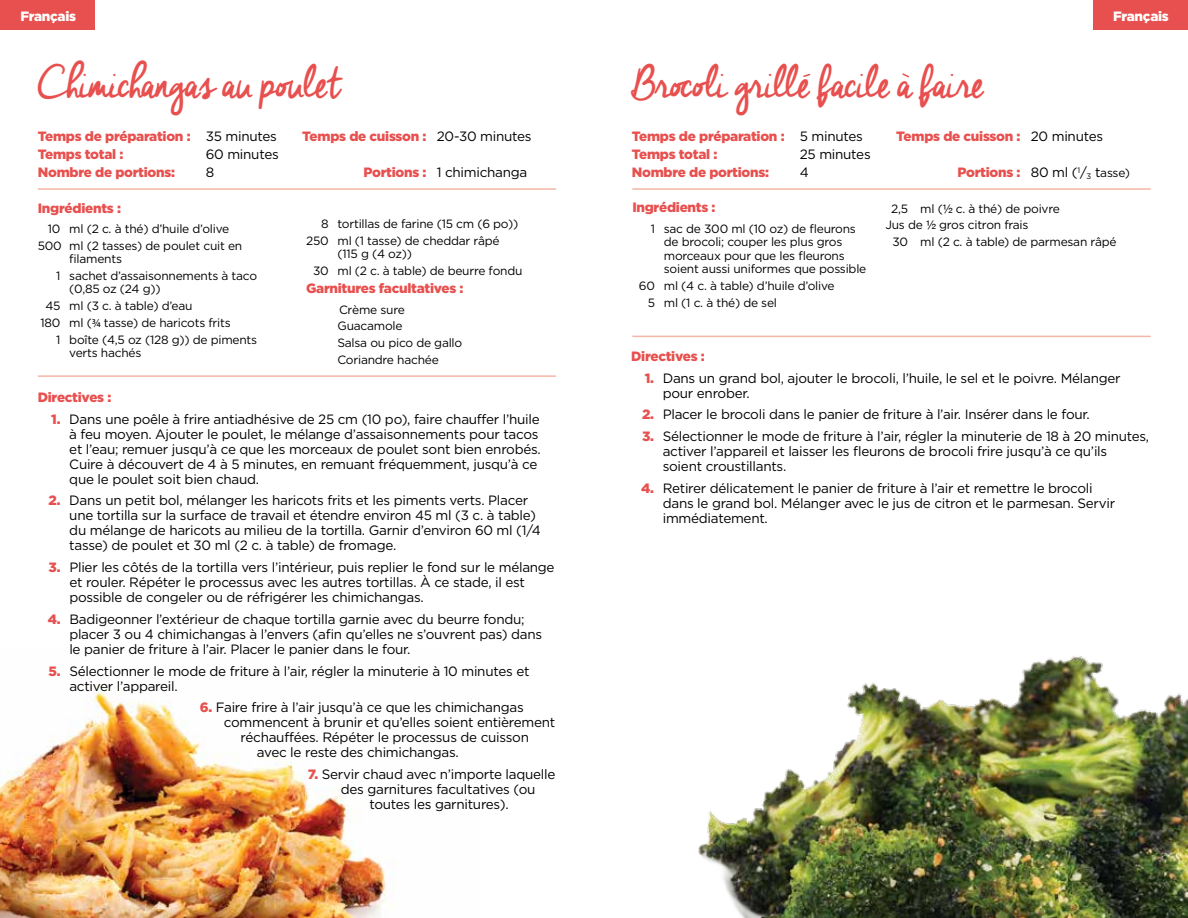
<style>
.page{position:relative;width:1188px;height:918px;background:#fff}
.page>*{position:absolute;margin:0;border:0;box-sizing:border-box;transform-origin:0 0}
.t1{font:45px "Cheddar Jack";letter-spacing:-.05em;color:#e7504e}
.t2{font:13.5px/15px "Gotham";letter-spacing:-.02em;color:#000}
.t3{font:900 13.5px "Gotham";letter-spacing:-.02em;color:#e7504e}
.t4{font:900 13.5px "Gotham";letter-spacing:-.02em;color:#fff}
.t5{font:12px/16.8px "Gotham";letter-spacing:-.02em;color:#000}
.s1{font-weight:400;color:#000}
.s2{font-weight:900;color:#e7504e}
.s3{font-family:"Myriad Pro"}
.s4{font-weight:400;font-size:12px;color:#000}
.s5{font-family:"Helvetica Neue"}
</style>
<div class="page">
<img style="left:0;top:684px;width:395px;height:234px">
<hr style="left:38px;top:188px;width:518px;height:2px;background:#f4b6a7">
<hr style="left:38px;top:375px;width:518px;height:2px;background:#f4b6a7">
<div style="left:0;top:0;width:94px;height:29px;background:#e7504e"></div>
<img style="left:698px;top:656px;width:490px;height:262px">
<hr style="left:632px;top:188px;width:519px;height:2px;background:#f4b6a7">
<hr style="left:632px;top:336px;width:519px;height:1px;background:#f4b6a7">
<div style="left:1093px;top:0;width:95px;height:29px;background:#e7504e"></div>
<svg style="left:902px;top:73px;width:8px;height:5px"></svg>
<svg style="left:803px;top:73px;width:8px;height:4px"></svg>
<p class="t4" style="left:20px;top:8px;width:57px">Français</p>
<h1 class="t1" style="left:38px;top:61px;width:308px">Chimichangas au poulet</h1>
<p class="t3" style="left:38px;top:128px;width:241px">Temps de préparation : <span class="s1">35 minutes</span></p>
<p class="t3" style="left:302px;top:128px;width:231px">Temps de cuisson : <span class="s1">20-30 minutes</span></p>
<p class="t3" style="left:38px;top:146px;width:87px">Temps total :</p>
<p class="t2" style="left:206px;top:146px;width:74px">60 minutes</p>
<p class="t3" style="left:38px;top:164px;width:139px">Nombre de portions:</p>
<p class="t2" style="left:206px;top:164px;width:10px">8</p>
<p class="t2" style="left:363px;top:164px;width:165px"><span class="s2">Portions :</span> 1 chimichanga</p>
<p class="t3" style="left:38px;top:200px;width:85px">Ingrédients :</p>
<p class="t5" style="left:38px;top:220px;width:206px;text-align:center">10 ml (2 c. à thé) d’huile d’olive<br>500 ml (2 tasses) de poulet cuit en</p>
<p class="t5" style="left:56px;top:250px;width:202px;text-indent:13px">filaments<br>1 sachet d’assaisonnements à taco</p>
<p class="t5" style="left:69px;top:280px;width:93px">(0,85 oz (24 g))</p>
<p class="t5" style="left:45px;top:297px;width:149px">45 ml (3 c. à table) d’eau</p>
<p class="t5" style="left:41px;top:314px;width:192px">180 ml (<span class="s3">¾</span> tasse) de haricots frits</p>
<p class="t5" style="left:56px;top:331px;width:202px">1 boîte (4,5 oz (128 g)) de piments</p>
<p class="t5" style="left:69px;top:344px;width:74px">verts hachés</p>
<p class="t5" style="left:306px;top:215px;width:214px;text-indent:15px">8 tortillas de farine (15 cm (6 po))<br>250 ml (1 tasse) de cheddar râpé</p>
<p class="t5" style="left:313px;top:245px;width:211px;text-indent:24px">(115 g (4 oz))<br>30 ml (2 c. à table) de beurre fondu</p>
<p class="t3" style="left:306px;top:281px;width:159px">Garnitures facultatives :</p>
<p class="t5" style="left:338px;top:301px;width:126px">Crème sure<br>Guacamole<br>Salsa ou pico de gallo<br>Coriandre hachée</p>
<p class="t3" style="left:38px;top:389px;width:75px">Directives :</p>
<p class="t2" style="left:69px;top:411px;width:473px;text-indent:-18px"><span class="s2">1.</span> Dans une poêle à frire antiadhésive de 25 cm (10 po), faire chauffer l’huile à feu moyen. Ajouter le poulet, le mélange d’assaisonnements pour tacos et l’eau; remuer jusqu’à ce que les morceaux de poulet sont bien enrobés.<br>Cuire à découvert de 4 à 5 minutes, en remuant fréquemment, jusqu’à ce que le poulet soit bien chaud.</p>
<p class="t2" style="left:69px;top:493px;width:473px;text-indent:-21px"><span class="s2">2.</span> Dans un petit bol, mélanger les haricots frits et les piments verts. Placer une tortilla sur la surface de travail et étendre environ 45 ml (3 c. à table) du mélange de haricots au milieu de la tortilla. Garnir d’environ 60 ml (1/4 tasse) de poulet et 30 ml (2 c. à table) de fromage.</p>
<p class="t2" style="left:69px;top:560px;width:487px;text-indent:-21px"><span class="s2">3.</span> Plier les côtés de la tortilla vers l’intérieur, puis replier le fond sur le mélange et rouler. Répéter le processus avec les autres tortillas. À ce stade, il est possible de congeler ou de réfrigérer les chimichangas.</p>
<p class="t2" style="left:69px;top:611px;width:474px;text-indent:-22px"><span class="s2">4.</span> Badigeonner l’extérieur de chaque tortilla garnie avec du beurre fondu; placer 3 ou 4 chimichangas à l’envers (afin qu’elles ne s’ouvrent pas) dans le panier de friture à l’air. Placer le panier dans le four.</p>
<p class="t2" style="left:69px;top:663px;width:462px;text-indent:-21px"><span class="s2">5.</span> Sélectionner le mode de friture à l’air, régler la minuterie à 10 minutes et activer l’appareil.</p>
<p class="t2" style="left:200px;top:700px;width:325px"><span class="s2">6.</span> Faire frire à l’air jusqu’à ce que les chimichangas</p>
<p class="t2" style="left:224px;top:715px;width:333px">commencent à brunir et qu’elles soient entièrement</p>
<p class="t2" style="left:240px;top:730px;width:290px">réchauffées. Répéter le processus de cuisson</p>
<p class="t2" style="left:257px;top:745px;width:204px">avec le reste des chimichangas.</p>
<p class="t2" style="left:308px;top:767px;width:249px"><span class="s2">7.</span> Servir chaud avec n’importe laquelle</p>
<p class="t2" style="left:341px;top:782px;width:196px">des garnitures facultatives (ou</p>
<p class="t2" style="left:369px;top:797px;width:141px">toutes les garnitures).</p>
<h1 class="t1" style="left:631px;top:61px;width:355px">Brocoli grille facile a faire</h1>
<p class="t4" style="left:1113px;top:8px;width:57px">Français</p>
<p class="t3" style="left:632px;top:128px;width:233px">Temps de préparation : <span class="s1">5 minutes</span></p>
<p class="t3" style="left:896px;top:128px;width:208px">Temps de cuisson : <span class="s1">20 minutes</span></p>
<p class="t3" style="left:632px;top:146px;width:87px">Temps total :</p>
<p class="t2" style="left:800px;top:146px;width:72px">25 minutes</p>
<p class="t3" style="left:632px;top:164px;width:139px">Nombre de portions:</p>
<p class="t2" style="left:800px;top:164px;width:11px">4</p>
<p class="t3" style="left:957px;top:164px;width:174px">Portions : <span class="s1">80 ml (</span><sup>1</sup><span class="s1">/</span><sub>3</sub> <span class="s1">t</span><span class="s4">asse)</span></p>
<p class="t3" style="left:632px;top:200px;width:85px">Ingrédients :</p>
<p class="t5" style="left:664px;top:221px;width:204px;line-height:13.5px;text-indent:-13px">1 sac de 300 ml (10 oz) de fleurons de brocoli; couper les plus gros morceaux pour que les fleurons soient aussi uniformes que possible</p>
<p class="t5" style="left:648px;top:277px;width:188px;text-indent:-9px">60 ml (4 c. à table) d’huile d’olive<br>5 ml (1 c. à thé) de sel</p>
<p class="t5" style="left:891px;top:200px;width:170px">2,5 ml (<span class="s5">½</span> c. à thé) de poivre</p>
<p class="t5" style="left:885px;top:217px;width:145px">Jus de <span class="s5">½</span> gros citron frais</p>
<p class="t5" style="left:892px;top:233px;width:226px">30 ml (2 c. à table) de parmesan râpé</p>
<p class="t3" style="left:631px;top:348px;width:75px">Directives :</p>
<p class="t2" style="left:663px;top:370px;width:459px;text-indent:-18px"><span class="s2">1.</span> Dans un grand bol, ajouter le brocoli, l’huile, le sel et le poivre. Mélanger pour enrober.</p>
<p class="t2" style="left:642px;top:407px;width:449px"><span class="s2">2.</span> Placer le brocoli dans le panier de friture à l’air. Insérer dans le four.</p>
<p class="t2" style="left:663px;top:428px;width:488px;text-indent:-21px"><span class="s2">3.</span> Sélectionner le mode de friture à l’air, régler la minuterie de 18 à 20 minutes, activer l’appareil et laisser les fleurons de brocoli frire jusqu’à ce qu’ils soient croustillants.</p>
<p class="t2" style="left:663px;top:480px;width:454px;text-indent:-22px"><span class="s2">4.</span> Retirer délicatement le panier de friture à l’air et remettre le brocoli dans le grand bol. Mélanger avec le jus de citron et le parmesan. Servir immédiatement.</p>
</div>
